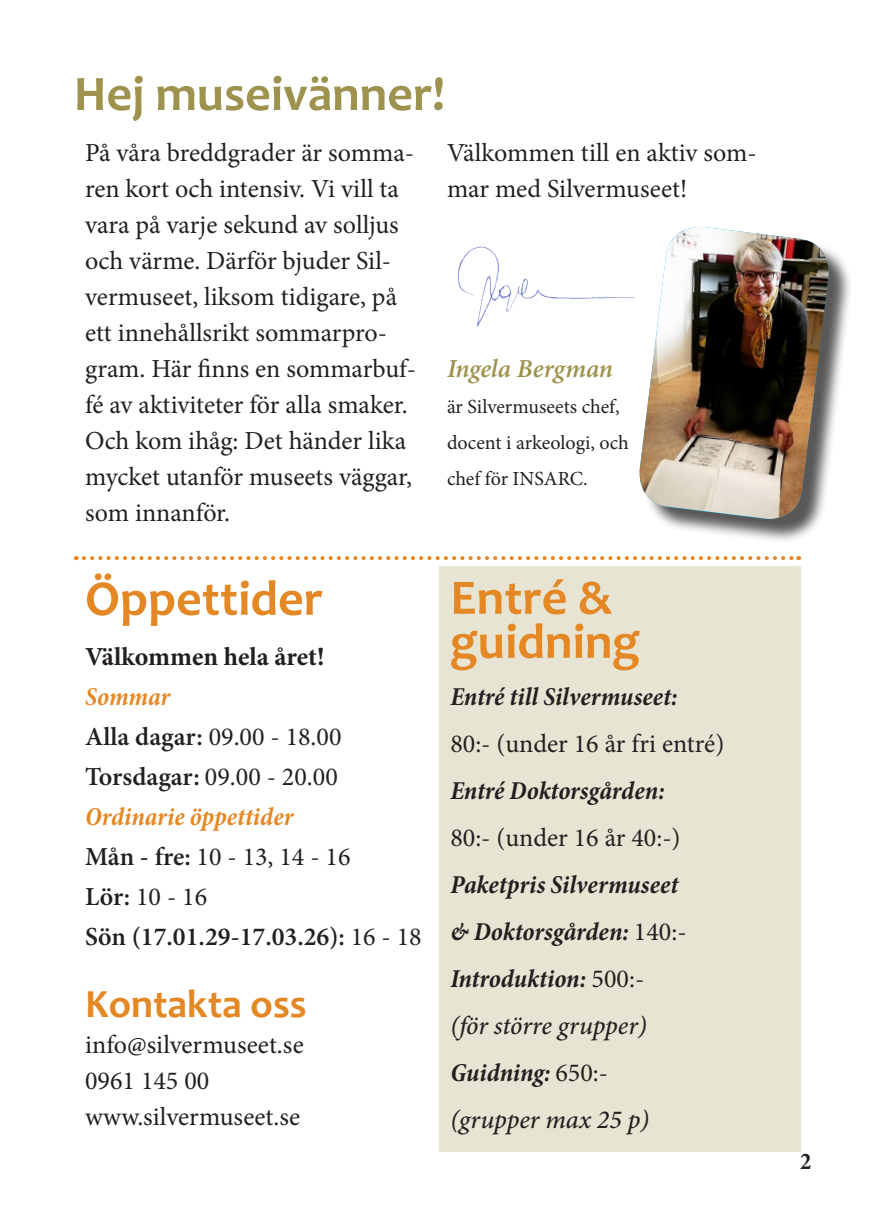
<style>
.page{position:relative;width:874px;height:1225px;background:#fff}
.page>*{position:absolute;margin:0;border:0;box-sizing:border-box;transform-origin:0 0}
.t1{font:700 50px "Candara";color:#e48825}
.t2{font:700 50px "Candara";color:#9d934e}
.t3{font:700 40px "Candara";color:#e48825}
.t4{font:26px/36px "Minion Pro";color:#231f20}
.t5{font:italic 700 condensed 26px "Minion Pro";letter-spacing:-.005em;color:#231f20}
.t6{font:italic 500 26px "Minion Pro";letter-spacing:-.005em;color:#231f20}
.t7{font:600 26px "Minion Pro";color:#231f20}
.t8{font:italic 700 condensed 26px "Minion Pro";color:#e48825}
.t9{font:700 26px "Minion Pro";color:#231f20}
.t10{font:italic 600 26px "Minion Pro";color:#9d934e}
.t11{font:700 condensed 24px "Minion Pro";color:#231f20}
.t12{font:20px/36px "Minion Pro";color:#231f20}
.s1{font-weight:600}
.s2{font-weight:400}
.s3{font-weight:400;font-style:normal;font-stretch:normal}
</style>
<div class="page">
<div style="left:439px;top:566px;width:360px;height:585px;background:#e7e4d3"></div>
<div style="left:642px;top:230px;width:210px;height:313px;background:#231f20;opacity:.75"></div>
<img style="left:639px;top:227px;width:193px;height:292px">
<img style="left:457px;top:246px;width:178px;height:81px">
<svg style="left:84px;top:556px;width:714px;height:4px"></svg>
<p class="t2" style="left:74px;top:62px;width:372px">Hej museivänner!</p>
<p class="t4" style="left:85px;top:134px;width:332px">På våra breddgrader är somma&shy;ren kort och intensiv. Vi vill ta vara på varje sekund av solljus och värme. Därför bjuder Sil&shy;vermuseet, liksom tidigare, på ett innehållsrikt sommarpro&shy;gram. Här finns en sommarbuf&shy;fé av aktiviteter för alla smaker.<br>Och kom ihåg: Det händer lika mycket utanför museets väggar, som innanför.</p>
<p class="t4" style="left:447px;top:134px;width:311px">Välkommen till en aktiv som&shy;mar med Silvermuseet!</p>
<p class="t10" style="left:447px;top:350px;width:167px">Ingela Bergman</p>
<p class="t12" style="left:447px;top:388px;width:183px">är Silvermuseets chef, docent i arkeologi, och chef för INSARC.</p>
<p class="t1" style="left:85px;top:567px;width:239px">Öppettider</p>
<p class="t9" style="left:85px;top:638px;width:241px">Välkommen hela året!</p>
<p class="t8" style="left:85px;top:678px;width:87px">Sommar</p>
<p class="t4" style="left:85px;top:718px;width:258px"><span class="s1">Alla dagar:</span> 09.00 - 18.00</p>
<p class="t4" style="left:85px;top:758px;width:254px"><span class="s1">Torsdagar:</span> 09.00 - 20.00</p>
<p class="t8" style="left:85px;top:798px;width:210px">Ordinarie öppettider</p>
<p class="t4" style="left:85px;top:838px;width:267px"><span class="s1">Mån - fre:</span> 10 - 13, 14 - 16</p>
<p class="t4" style="left:85px;top:878px;width:123px"><span class="s1">Lör:</span> 10 - 16</p>
<p class="t7" style="left:85px;top:918px;width:338px">Sön (17.01.29-17.03.26): <span class="s2">16 - 18</span></p>
<p class="t3" style="left:85px;top:978px;width:223px">Kontakta oss</p>
<p class="t4" style="left:85px;top:1026px;width:220px">info@silvermuseet.se</p>
<p class="t4" style="left:85px;top:1062px;width:126px">0961 145 00</p>
<p class="t4" style="left:85px;top:1098px;width:216px">www.silvermuseet.se</p>
<p class="t1" style="left:450px;top:566px;width:163px">Entré &amp;</p>
<p class="t1" style="left:450px;top:610px;width:191px">guidning</p>
<p class="t5" style="left:450px;top:678px;width:228px">Entré till Silvermuseet:</p>
<p class="t4" style="left:450px;top:725px;width:275px">80:- (under 16 år fri entré)</p>
<p class="t5" style="left:450px;top:772px;width:216px">Entré Doktorsgården:</p>
<p class="t4" style="left:450px;top:819px;width:232px">80:- (under 16 år 40:-)</p>
<p class="t5" style="left:450px;top:866px;width:229px">Paketpris Silvermuseet</p>
<p class="t5" style="left:450px;top:913px;width:238px">&amp; Doktorsgården: <span class="s3">140:-</span></p>
<p class="t5" style="left:450px;top:960px;width:195px">Introduktion: <span class="s3">500:-</span></p>
<p class="t6" style="left:450px;top:1007px;width:198px">(för större grupper)</p>
<p class="t5" style="left:450px;top:1054px;width:159px">Guidning: <span class="s3">650:-</span></p>
<p class="t6" style="left:450px;top:1101px;width:200px">(grupper max 25 p)</p>
<p class="t11" style="left:799px;top:1144px;width:13px">2</p>
</div>
